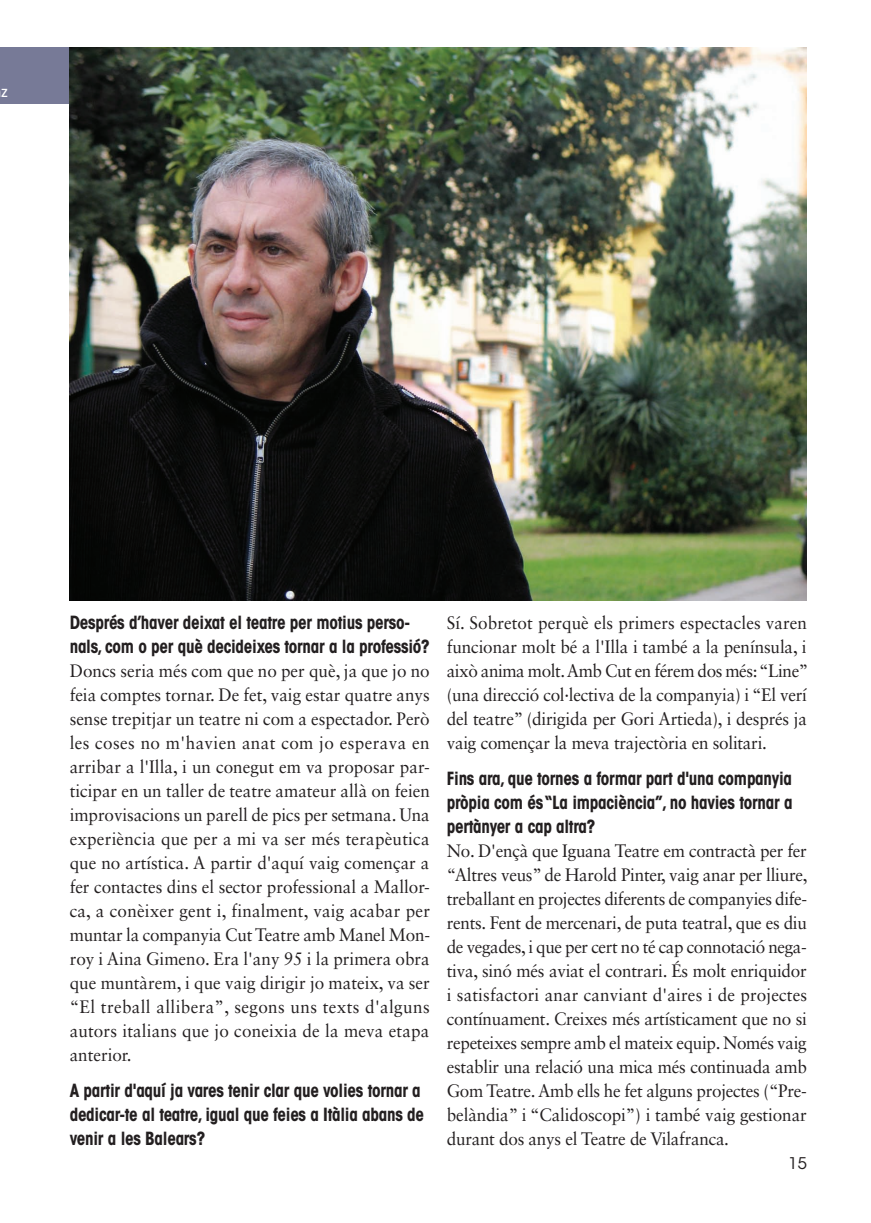
<style>
.page{position:relative;width:871px;height:1223px;background:#fff}
.page>*{position:absolute;margin:0;border:0;box-sizing:border-box;transform-origin:0 0}
.t1{font:18px/24px "Sabon LT Std";letter-spacing:-.01em;color:#231f20;text-align:justify;scale:.95 1}
.t2{font:700 condensed 18px/24px "ITC Avant Garde Std";letter-spacing:-.015em;color:#231f20;scale:.95 1}
.t3{font:16px "ITC Avant Garde Std";color:#231f20}
.t4{font:500 15px "ITC Avant Garde Std";color:#fff;scale:.95 1}
</style>
<div class="page">
<div style="left:0;top:47px;width:70px;height:57px;background:#777a97"></div>
<img style="left:70px;top:47px;width:737px;height:553px">
<p class="t4" style="left:1px;top:82px;width:8px">z</p>
<p class="t2" style="left:70px;top:610px;width:380px">Després d’haver deixat el teatre per motius perso&shy;nals, com o per què decideixes tornar a la professió?</p>
<p class="t1" style="left:70px;top:658px;width:381px">Doncs seria més com que no per què, ja que jo no feia comptes tornar. De fet, vaig estar quatre anys sense trepitjar un teatre ni com a espectador. Però les coses no m'havien anat com jo esperava en arribar a l'Illa, i un conegut em va proposar par&shy;ticipar en un taller de teatre amateur allà on feien improvisacions un parell de pics per setmana. Una experiència que per a mi va ser més terapèutica que no artística. A partir d'aquí vaig començar a fer contactes dins el sector professional a Mallor&shy;ca, a conèixer gent i, finalment, vaig acabar per muntar la companyia Cut Teatre amb Manel Mon&shy;roy i Aina Gimeno. Era l'any 95 i la primera obra que muntàrem, i que vaig dirigir jo mateix, va ser “El treball allibera”, segons uns texts d'alguns autors italians que jo coneixia de la meva etapa anterior.</p>
<p class="t2" style="left:70px;top:1078px;width:374px">A partir d'aquí ja vares tenir clar que volies tornar a dedicar-te al teatre, igual que feies a Itàlia abans de venir a les Balears?</p>
<p class="t1" style="left:447px;top:610px;width:382px">Sí. Sobretot perquè els primers espectacles varen funcionar molt bé a l'Illa i també a la península, i això anima molt. Amb Cut en férem dos més: “Line” (una direcció col·lectiva de la companyia) i “El verí del teatre” (dirigida per Gori Artieda), i després ja vaig començar la meva trajectòria en solitari.</p>
<p class="t2" style="left:447px;top:766px;width:365px;text-align:justify">Fins ara, que tornes a formar part d'una companyia pròpia com és “La impaciència”, no havies tornar a pertànyer a cap altra?</p>
<p class="t1" style="left:447px;top:838px;width:381px">No. D'ençà que Iguana Teatre em contractà per fer “Altres veus” de Harold Pinter, vaig anar per lliure, treballant en projectes diferents de companyies dife&shy;rents. Fent de mercenari, de puta teatral, que es diu de vegades, i que per cert no té cap connotació nega&shy;tiva, sinó més aviat el contrari. És molt enriquidor i satisfactori anar canviant d'aires i de projectes contínuament. Creixes més artísticament que no si repeteixes sempre amb el mateix equip. Només vaig establir una relació una mica més continuada amb Gom Teatre. Amb ells he fet alguns projectes (“Pre&shy;belàndia” i “Calidoscopi”) i també vaig gestionar durant dos anys el Teatre de Vilafranca.</p>
<p class="t3" style="left:788px;top:1153px;width:20px">15</p>
</div>
